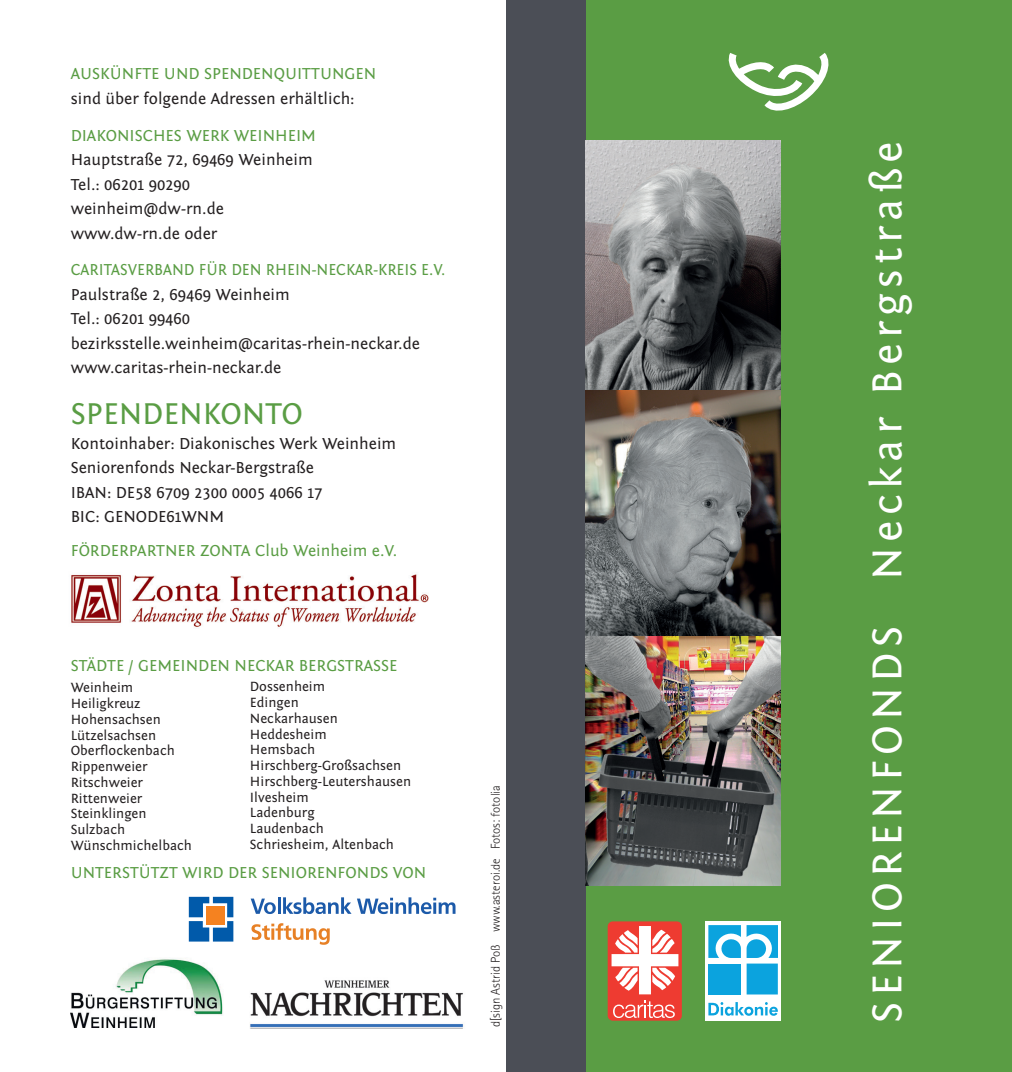
<style>
.page{position:relative;width:1012px;height:1072px;background:#fff}
.page>*{position:absolute;margin:0;border:0;box-sizing:border-box;transform-origin:0 0}
.t1{font:43.75px "Fontin Sans";letter-spacing:.12em;color:#fff}
.t2{font:31.5px "Fontin Sans";color:#5a9d44}
.t3{font:16.62px/24.5px "Fontin Sans";color:#231f20}
.t4{font:16.62px "Fontin Sans";color:#5a9d44}
.t5{font:16.62px "Fontin Sans";color:#5a9d44;scale:.95 1}
.t6{font:14px/15.8px "Fontin Sans";color:#231f20}
.t7{font:300 12.78px "Rotis Sans Serif Std";color:#231f20}
</style>
<div class="page">
<div style="left:506px;top:0;width:506px;height:1071px;background:#5a9d44"></div>
<div style="left:506px;top:0;width:79px;height:1071px;background:#4b4e56"></div>
<img style="left:585px;top:140px;width:196px;height:745px">
<div style="left:608px;top:921px;width:74px;height:99px;background:#ee3b31;border-radius:5px"></div>
<svg style="left:612px;top:926px;width:66px;height:68px"></svg>
<svg style="left:613px;top:1000px;width:62px;height:18px"></svg>
<div style="left:706px;top:921px;width:75px;height:99px;background:#fff"></div>
<div style="left:708px;top:963px;width:33px;height:31px;background:#0ba3de"></div>
<svg style="left:747px;top:925px;width:31px;height:69px"></svg>
<svg style="left:708px;top:925px;width:33px;height:33px"></svg>
<svg style="left:708px;top:1002px;width:70px;height:13px"></svg>
<img style="left:71px;top:959px;width:152px;height:68px">
<svg style="left:729px;top:53px;width:100px;height:58px"></svg>
<svg style="left:188px;top:896px;width:46px;height:46px"></svg>
<svg style="left:189px;top:896px;width:44px;height:45px"></svg>
<div style="left:206px;top:906px;width:18px;height:18px;background:#f58220"></div>
<svg style="left:251px;top:898px;width:25px;height:16px"></svg>
<hr style="left:278px;top:897px;width:3px;height:16px;background:#1c5aa9">
<svg style="left:283px;top:897px;width:173px;height:17px"></svg>
<svg style="left:251px;top:923px;width:79px;height:21px"></svg>
<img style="left:71px;top:574px;width:358px;height:53px">
<img style="left:250px;top:980px;width:213px;height:49px">
<p class="t4" style="left:71px;top:65px;width:307px">Auskünfte und Spendenquittungen</p>
<p class="t3" style="left:71px;top:86px;width:285px">sind über folgende Adressen erhältlich:</p>
<p class="t4" style="left:71px;top:126px;width:247px">Diakonisches Werk Weinheim</p>
<p class="t3" style="left:71px;top:148px;width:244px">H auptstraße 72, 69469 Weinheim<br>Tel.: 06201 90290 weinheim@dw-rn.de www.dw-rn.de oder</p>
<p class="t5" style="left:71px;top:261px;width:396px">Caritasverband für den Rhein-N eckar-Kreis e.V.</p>
<p class="t3" style="left:71px;top:282px;width:351px">Paulstraße 2, 69469 Weinheim<br>Tel.: 06201 99460 bezirksstelle.weinheim@caritas-rhein-neckar.de www.caritas-rhein-neckar.de</p>
<h2 class="t2" style="left:71px;top:396px;width:234px">Spendenkonto</h2>
<p class="t3" style="left:71px;top:431px;width:327px">Kontoinhaber: Diakonisches Werk Weinheim<br>Seniorenfonds N eckar-Bergstraße<br>IBAN : DE 58 6709 2300 0005 4066 17<br>BIC : GENODE</p>
<p class="t3" style="left:167px;top:505px;width:44px">61WNM</p>
<p class="t4" style="left:71px;top:541px;width:151px">Förderpartner ZONT</p>
<p class="t4" style="left:241px;top:541px;width:157px">A Club Weinheim e.V.</p>
<p class="t4" style="left:71px;top:656px;width:328px">Städte / Gemeinden N eckar BergstraSSe</p>
<p class="t6" style="left:71px;top:680px;width:123px">Weinheim<br>H eiligkreuz<br>Hohensachsen<br>Lützelsachsen<br>Oberflockenbach<br>Rippenweier<br>Ritschweier<br>Rittenweier<br>Steinklingen<br>Sulzbach<br>Wünschmichelbach</p>
<p class="t6" style="left:250px;top:679px;width:163px">Dossenheim<br>Edingen<br>Neckarhausen<br>H eddesheim<br>H emsbach<br>H irschberg-Großsachsen<br>H irschberg-Leutershausen<br>I lvesheim<br>Ladenburg<br>Laudenbach<br>Schriesheim, Altenbach</p>
<p class="t4" style="left:71px;top:863px;width:357px">unterstützt wird der Seniorenfonds von</p>
<p class="t7" style="left:488px;top:1027px;width:244px;rotate:-90deg">d[sign Astrid Poß www.asteroi.de Fotos: fotolia</p>
<h1 class="t1" style="left:863px;top:1022px;width:882px;rotate:-90deg">Seniorenfonds Neckar Bergstraße</h1>
</div>
